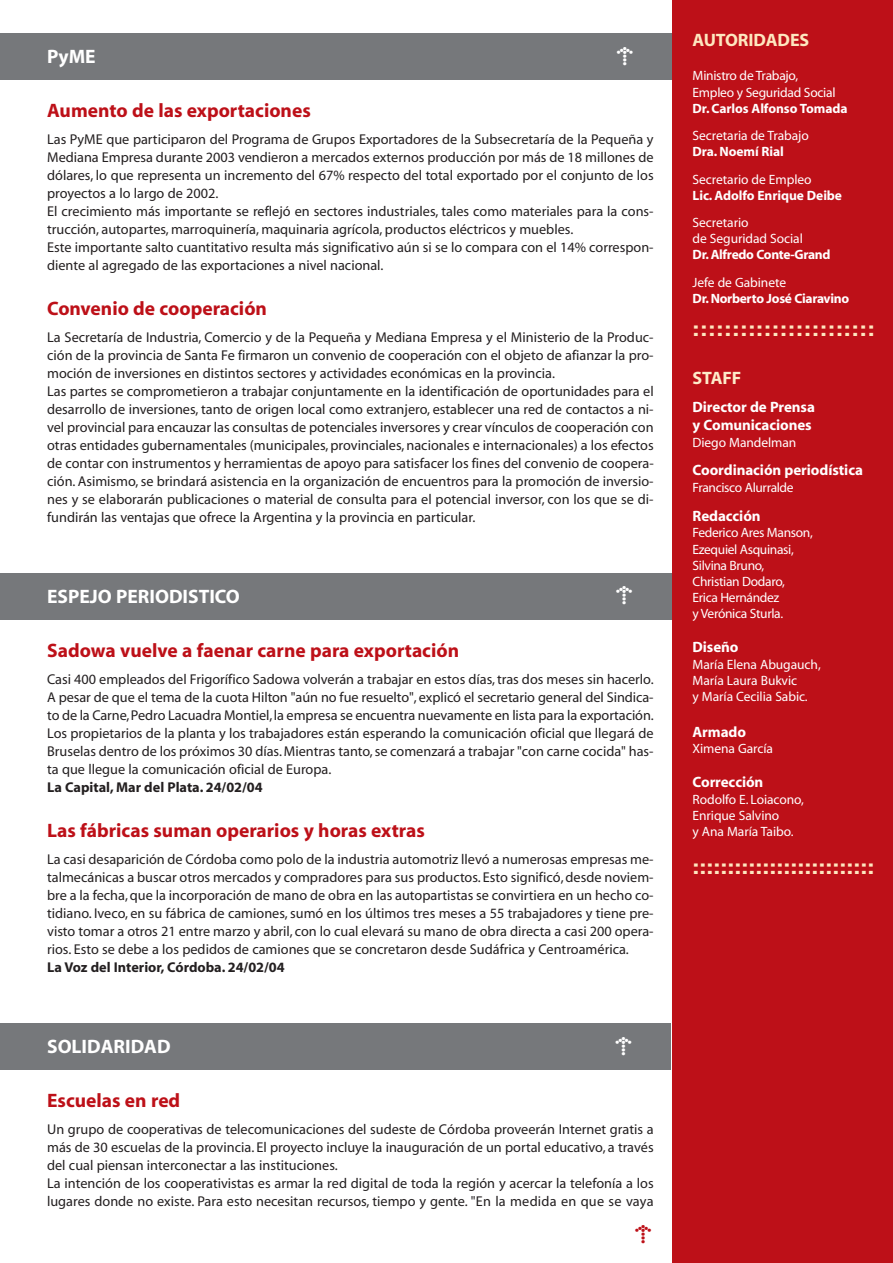
<style>
.page{position:relative;width:893px;height:1263px;background:#fff}
.page>*{position:absolute;margin:0;border:0;box-sizing:border-box;transform-origin:0 0}
.t1{font:900 21px "Univers";color:#fee7bf}
.t2{font:700 19.5px "Myriad";color:#bd1018}
.t3{font:700 19.5px "Myriad";color:#fff}
.t4{font:700 18px "Myriad";letter-spacing:-.005em;color:#fee7bf}
.t5{font:700 18px "Myriad";letter-spacing:-.005em;color:#feecca}
.t6{font:700 15px/18px "Myriad";letter-spacing:-.005em;color:#fff}
.t7{font:900 15px "Meta Plus";color:#fff}
.t8{font:900 15px "Meta Plus";color:#bd1018}
.t9{font:14.25px/18px "Myriad";color:#231f20}
.t10{font:700 14.25px "Myriad";color:#231f20}
.t11{font:13.5px/16.2px "Myriad";letter-spacing:-.005em;color:#fff}
.t12{font:13.5px/16.2px "Myriad";letter-spacing:-.025em;color:#fff}
.t13{font:700 13.5px "Myriad";letter-spacing:-.015em;color:#fff}
</style>
<div class="page">
<div style="left:0;top:1023px;width:671px;height:47px;background:#76787b"></div>
<div style="left:1px;top:573px;width:670px;height:47px;background:#76787b"></div>
<div style="left:0;top:33px;width:672px;height:47px;background:#76787b"></div>
<div style="left:672px;top:0;width:220px;height:1263px;background:#bd1018"></div>
<h2 class="t3" style="left:47px;top:49px;width:50px">PyME</h2>
<p class="t7" style="left:618px;top:66px;width:21px;rotate:-90deg">&gt;</p>
<h2 class="t2" style="left:47px;top:103px;width:265px">Aumento de las exportaciones</h2>
<p class="t9" style="left:47px;top:131px;width:608px">Las PyME que participaron del Programa de Grupos Exportadores de la Subsecretaría de la Pequeña y Mediana Empresa durante 2003 vendieron a mercados externos producción por más de 18 millones de dólares, lo que representa un incremento del 67% respecto del total exportado por el conjunto de los proyectos a lo largo de 2002.<br>El crecimiento más importante se reflejó en sectores industriales, tales como materiales para la cons&shy;trucción, autopartes, marroquinería, maquinaria agrícola, productos eléctricos y muebles.<br>Este importante salto cuantitativo resulta más significativo aún si se lo compara con el 14% correspon&shy;diente al agregado de las exportaciones a nivel nacional.</p>
<h2 class="t2" style="left:47px;top:301px;width:221px">Convenio de cooperación</h2>
<p class="t9" style="left:47px;top:329px;width:608px">La Secretaría de Industria, Comercio y de la Pequeña y Mediana Empresa y el Ministerio de la Produc&shy;ción de la provincia de Santa Fe firmaron un convenio de cooperación con el objeto de afianzar la pro&shy;moción de inversiones en distintos sectores y actividades económicas en la provincia.<br>Las partes se comprometieron a trabajar conjuntamente en la identificación de oportunidades para el desarrollo de inversiones, tanto de origen local como extranjero, establecer una red de contactos a ni&shy;vel provincial para encauzar las consultas de potenciales inversores y crear vínculos de cooperación con otras entidades gubernamentales (municipales, provinciales, nacionales e internacionales) a los efectos de contar con instrumentos y herramientas de apoyo para satisfacer los fines del convenio de coopera&shy;ción. Asimismo, se brindará asistencia en la organización de encuentros para la promoción de inversio&shy;nes y se elaborarán publicaciones o material de consulta para el potencial inversor, con los que se di&shy;fundirán las ventajas que ofrece la Argentina y la provincia en particular.</p>
<p class="t7" style="left:617px;top:605px;width:21px;rotate:-90deg">&gt;</p>
<h2 class="t3" style="left:47px;top:589px;width:194px">ESPEJO PERIODISTICO</h2>
<h2 class="t2" style="left:47px;top:643px;width:413px">Sadowa vuelve a faenar carne para exportación</h2>
<p class="t9" style="left:47px;top:671px;width:608px;text-align:justify">Casi 400 empleados del Frigorífico Sadowa volverán a trabajar en estos días, tras dos meses sin hacerlo.<br>A pesar de que el tema de la cuota Hilton "aún no fue resuelto", explicó el secretario general del Sindica&shy;to de la Carne, Pedro Lacuadra Montiel, la empresa se encuentra nuevamente en lista para la exportación.<br>Los propietarios de la planta y los trabajadores están esperando la comunicación oficial que llegará de Bruselas dentro de los próximos 30 días. Mientras tanto, se comenzará a trabajar "con carne cocida" has&shy;ta que llegue la comunicación oficial de Europa.</p>
<p class="t10" style="left:47px;top:782px;width:217px">La Capital, Mar del Plata. 24/02/04</p>
<h2 class="t2" style="left:47px;top:823px;width:379px">Las fábricas suman operarios y horas extras</h2>
<p class="t9" style="left:47px;top:851px;width:608px;text-align:justify">La casi desaparición de Córdoba como polo de la industria automotriz llevó a numerosas empresas me&shy;talmecánicas a buscar otros mercados y compradores para sus productos. Esto significó, desde noviem&shy;bre a la fecha, que la incorporación de mano de obra en las autopartistas se convirtiera en un hecho co&shy;tidiano. Iveco, en su fábrica de camiones, sumó en los últimos tres meses a 55 trabajadores y tiene pre&shy;visto tomar a otros 21 entre marzo y abril, con lo cual elevará su mano de obra directa a casi 200 opera&shy;rios. Esto se debe a los pedidos de camiones que se concretaron desde Sudáfrica y Centroamérica.</p>
<p class="t10" style="left:47px;top:962px;width:239px">La Voz del Interior, Córdoba. 24/02/04</p>
<p class="t7" style="left:617px;top:1056px;width:21px;rotate:-90deg">&gt;</p>
<h2 class="t3" style="left:47px;top:1039px;width:125px">SOLIDARIDAD</h2>
<h2 class="t2" style="left:47px;top:1093px;width:135px">Escuelas en red</h2>
<p class="t9" style="left:47px;top:1121px;width:608px">Un grupo de cooperativas de telecomunicaciones del sudeste de Córdoba proveerán Internet gratis a más de 30 escuelas de la provincia. El proyecto incluye la inauguración de un portal educativo, a través del cual piensan interconectar a las instituciones.<br>La intención de los cooperativistas es armar la red digital de toda la región y acercar la telefonía a los lugares donde no existe. Para esto necesitan recursos, tiempo y gente. "En la medida en que se vaya</p>
<p class="t8" style="left:636px;top:1244px;width:21px;rotate:-90deg">&gt;</p>
<p class="t4" style="left:692px;top:33px;width:118px">AUTORIDADES</p>
<p class="t11" style="left:692px;top:69px;width:144px">Ministro de Trabajo,<br>Empleo y Seguridad Social</p>
<p class="t13" style="left:692px;top:103px;width:156px">Dr. Carlos Alfonso Tomada</p>
<p class="t11" style="left:692px;top:129px;width:118px">Secretaria de Trabajo</p>
<p class="t13" style="left:692px;top:147px;width:93px">Dra. Noemí Rial</p>
<p class="t11" style="left:692px;top:172px;width:120px">Secretario de Empleo</p>
<p class="t13" style="left:692px;top:190px;width:151px">Lic. Adolfo Enrique Deibe</p>
<p class="t11" style="left:692px;top:215px;width:112px">Secretario<br>de Seguridad Social</p>
<p class="t13" style="left:692px;top:250px;width:139px">Dr. Alfredo Conte-Grand</p>
<p class="t11" style="left:692px;top:275px;width:95px">Jefe de Gabinete</p>
<p class="t13" style="left:692px;top:293px;width:158px">Dr. Norberto José Ciaravino</p>
<h1 class="t1" style="left:692px;top:320px;width:184px">:::::::::::::::::::::::</h1>
<p class="t5" style="left:692px;top:371px;width:50px">STAFF</p>
<p class="t6" style="left:692px;top:399px;width:124px">Director de Prensa y Comunicaciones</p>
<p class="t11" style="left:692px;top:435px;width:105px">Diego Mandelman</p>
<p class="t6" style="left:692px;top:462px;width:172px">Coordinación periodística</p>
<p class="t12" style="left:692px;top:481px;width:103px">Francisco Alurralde</p>
<p class="t6" style="left:692px;top:508px;width:70px">Redacción</p>
<p class="t12" style="left:692px;top:526px;width:122px">Federico Ares Manson,<br>Ezequiel Asquinasi,<br>Silvina Bruno,<br>Christian Dodaro,<br>Erica Hernández<br>y Verónica Sturla.</p>
<p class="t6" style="left:692px;top:639px;width:48px">Diseño</p>
<p class="t11" style="left:692px;top:657px;width:130px">María Elena Abugauch,<br>María Laura Bukvic<br>y María Cecilia Sabic.</p>
<p class="t6" style="left:692px;top:724px;width:55px">Armado</p>
<p class="t11" style="left:692px;top:742px;width:82px">Ximena García</p>
<p class="t6" style="left:692px;top:774px;width:72px">Corrección</p>
<p class="t11" style="left:692px;top:792px;width:113px">Rodolfo E. Loiacono,<br>Enrique Salvino<br>y Ana María Taibo.</p>
<h1 class="t1" style="left:692px;top:859px;width:183px">::::::::::::::::::::::::::</h1>
</div>
